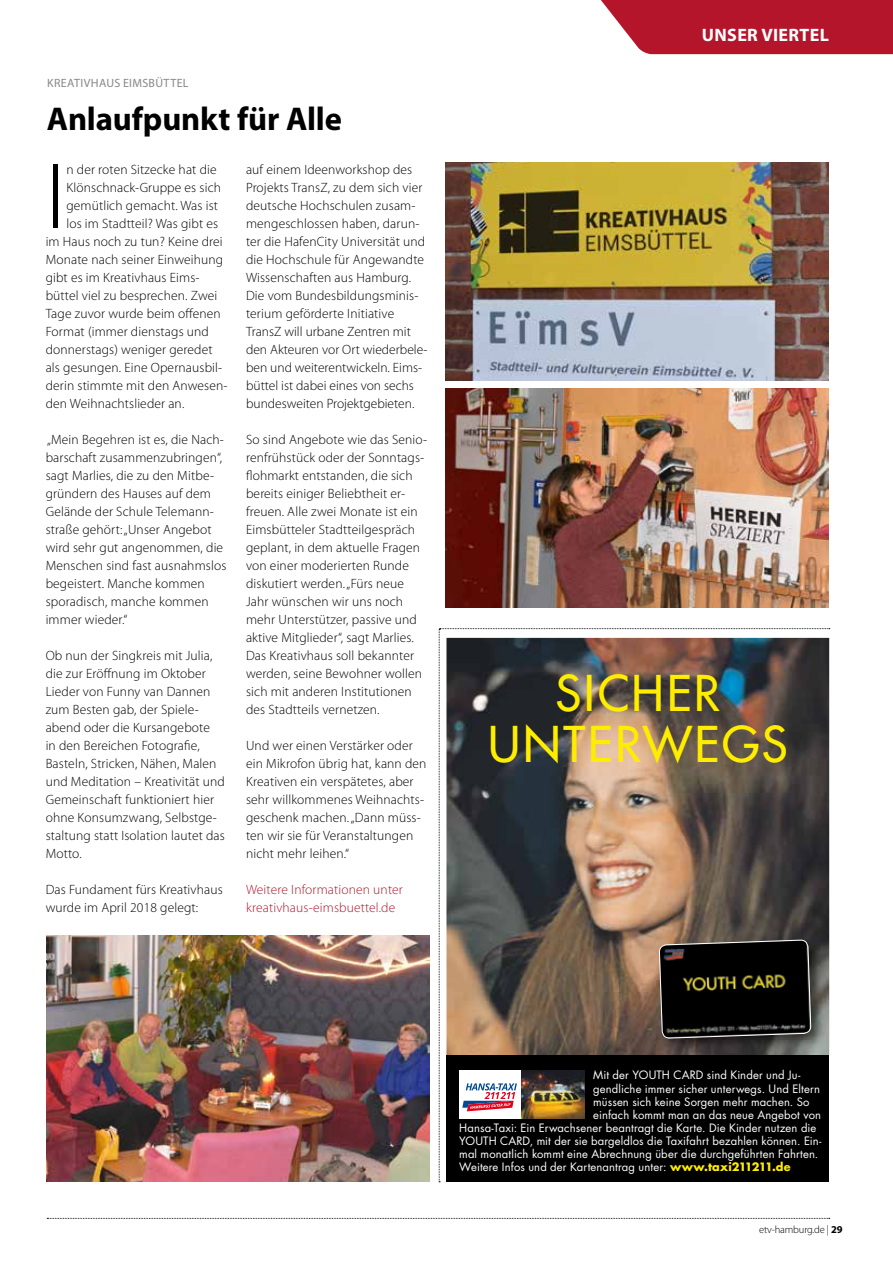
<style>
.page{position:relative;width:893px;height:1263px;background:#fff}
.page>*{position:absolute;margin:0;border:0;box-sizing:border-box;transform-origin:0 0}
.t1{font:300 93.6px "Myriad Pro";color:#000}
.t2{font:48px/51px "Futura";letter-spacing:.05em;color:#ffed00;text-align:center}
.t3{font:700 33px "Myriad Pro";letter-spacing:-.005em;color:#000}
.t4{font:700 18px "Myriad Pro";letter-spacing:.02em;color:#fff}
.t5{font:300 13.5px/18px "Myriad Pro";letter-spacing:.01em;color:#000}
.t6{font:300 13.5px/18px "Myriad Pro";letter-spacing:.01em;color:#b5152b}
.t7{font:12px "Myriad Pro";letter-spacing:.03em;color:#87888a}
.t8{font:11.25px "Futura";letter-spacing:.01em;color:#fff}
.t9{font:300 10.5px "Myriad Pro";letter-spacing:-.015em;color:#000}
.s1{font-weight:700;color:#ffed00}
.s2{font-weight:700}
</style>
<div class="page">
<img style="left:445px;top:162px;width:384px;height:219px">
<img style="left:445px;top:389px;width:384px;height:218px">
<img style="left:47px;top:935px;width:383px;height:247px">
<svg style="left:47px;top:1218px;width:783px;height:1px"></svg>
<svg style="left:601px;top:0;width:292px;height:54px;background:#ba253a"></svg>
<img style="left:439px;top:628px;width:391px;height:554px">
<p class="t7" style="left:47px;top:75px;width:143px">KREATIVHAUS EIMSBÜTTEL</p>
<h3 class="t3" style="left:47px;top:97px;width:297px">Anlaufpunkt für Alle</h3>
<h1 class="t1" style="left:46px;top:145px;width:21px">I</h1>
<p class="t5" style="left:66px;top:161px;width:152px">n der roten Sitzecke hat die</p>
<p class="t5" style="left:66px;top:179px;width:156px">Klönschnack-Gruppe es sich</p>
<p class="t5" style="left:66px;top:197px;width:153px">gemütlich gemacht. Was ist</p>
<p class="t5" style="left:66px;top:215px;width:153px">los im Stadtteil? Was gibt es</p>
<p class="t5" style="left:46px;top:233px;width:179px">im Haus noch zu tun? Keine drei</p>
<p class="t5" style="left:46px;top:251px;width:179px">Monate nach seiner Einweihung</p>
<p class="t5" style="left:46px;top:269px;width:155px">gibt es im Kreativhaus Eims-</p>
<p class="t5" style="left:46px;top:287px;width:173px">büttel viel zu besprechen. Zwei</p>
<p class="t5" style="left:46px;top:305px;width:177px">Tage zuvor wurde beim offenen</p>
<p class="t5" style="left:46px;top:323px;width:165px">Format (immer dienstags und</p>
<p class="t5" style="left:46px;top:341px;width:168px">donnerstags) weniger geredet</p>
<p class="t5" style="left:46px;top:359px;width:178px">als gesungen. Eine Opernausbil-</p>
<p class="t5" style="left:46px;top:377px;width:183px">derin stimmte mit den Anwesen-</p>
<p class="t5" style="left:46px;top:395px;width:140px">den Weihnachtslieder an.</p>
<p class="t5" style="left:46px;top:431px;width:182px">„Mein Begehren ist es, die Nach&shy;barschaft zusammenzubringen“, sagt Marlies, die zu den Mitbe&shy;gründern des Hauses auf dem<br>Gelände der Schule Telemann&shy;straße gehört: „Unser Angebot wird sehr gut angenommen, die<br>Menschen sind fast ausnahmslos begeistert. Manche kommen sporadisch, manche kommen immer wieder.“</p>
<p class="t5" style="left:46px;top:647px;width:181px">Ob nun der Singkreis mit Julia, die zur Eröffnung im Oktober<br>Lieder von Funny van Dannen zum Besten gab, der Spiele&shy;abend oder die Kursangebote<br>in den Bereichen Fotografie,<br>Basteln, Stricken, Nähen, Malen und Meditation – Kreativität und<br>Gemeinschaft funktioniert hier ohne Konsumzwang, Selbstge&shy;staltung statt Isolation lautet das<br>Motto.</p>
<p class="t5" style="left:46px;top:880px;width:179px">Das Fundament fürs Kreativhaus wurde im April 2018 gelegt:</p>
<p class="t5" style="left:246px;top:160px;width:183px">auf einem Ideenworkshop des<br>Projekts TransZ, zu dem sich vier deutsche Hochschulen zusam&shy;mengeschlossen haben, darun&shy;ter die HafenCity Universität und die Hochschule für Angewandte<br>Wissenschaften aus Hamburg.<br>Die vom Bundesbildungsminis&shy;terium geförderte Initiative<br>TransZ will urbane Zentren mit den Akteuren vor Ort wiederbele&shy;ben und weiterentwickeln. Eims&shy;büttel ist dabei eines von sechs bundesweiten Projektgebieten.</p>
<p class="t5" style="left:246px;top:430px;width:183px">So sind Angebote wie das Senio&shy;renfrühstück oder der Sonntags&shy;flohmarkt entstanden, die sich bereits einiger Beliebtheit er&shy;freuen. Alle zwei Monate ist ein<br>Eimsbütteler Stadtteilgespräch geplant, in dem aktuelle Fragen von einer moderierten Runde diskutiert werden. „Fürs neue<br>Jahr wünschen wir uns noch mehr Unterstützer, passive und aktive Mitglieder“, sagt Marlies.<br>Das Kreativhaus soll bekannter werden, seine Bewohner wollen sich mit anderen Institutionen des Stadtteils vernetzen.</p>
<p class="t5" style="left:246px;top:736px;width:182px">Und wer einen Verstärker oder ein Mikrofon übrig hat, kann den<br>Kreativen ein verspätetes, aber sehr willkommenes Weihnachts&shy;geschenk machen. „Dann müss&shy;ten wir sie für Veranstaltungen nicht mehr leihen.“</p>
<p class="t6" style="left:246px;top:880px;width:158px">Weitere Informationen unter kreativhaus-eimsbuettel.de</p>
<h3 class="t4" style="left:702px;top:23px;width:129px">UNSER VIERTEL</h3>
<h2 class="t2" style="left:488px;top:667px;width:301px">SICHER<br>UNTERWEGS</h2>
<p class="t8" style="left:593px;top:1067px;width:209px">Mit der YOUTH CARD sind Kinder und Ju-</p>
<p class="t8" style="left:593px;top:1080px;width:228px">gendliche immer sicher unterwegs. Und Eltern</p>
<p class="t8" style="left:593px;top:1094px;width:218px">müssen sich keine Sorgen mehr machen. So</p>
<p class="t8" style="left:593px;top:1107px;width:229px">einfach kommt man an das neue Angebot von</p>
<p class="t8" style="left:459px;top:1120px;width:359px">Hansa-Taxi: Ein Erwachsener beantragt die Karte. Die Kinder nutzen die</p>
<p class="t8" style="left:459px;top:1133px;width:364px">YOUTH CARD, mit der sie bargeldlos die Taxifahrt bezahlen können. Ein-</p>
<p class="t8" style="left:459px;top:1146px;width:361px">mal monatlich kommt eine Abrechnung über die durchgeführten Fahrten.</p>
<p class="t8" style="left:459px;top:1159px;width:333px">Weitere Infos und der Kartenantrag unter: <span class="s1">www.taxi211211.de</span></p>
<p class="t9" style="left:759px;top:1224px;width:85px">etv-hamburg.de | <span class="s2">29</span></p>
</div>
